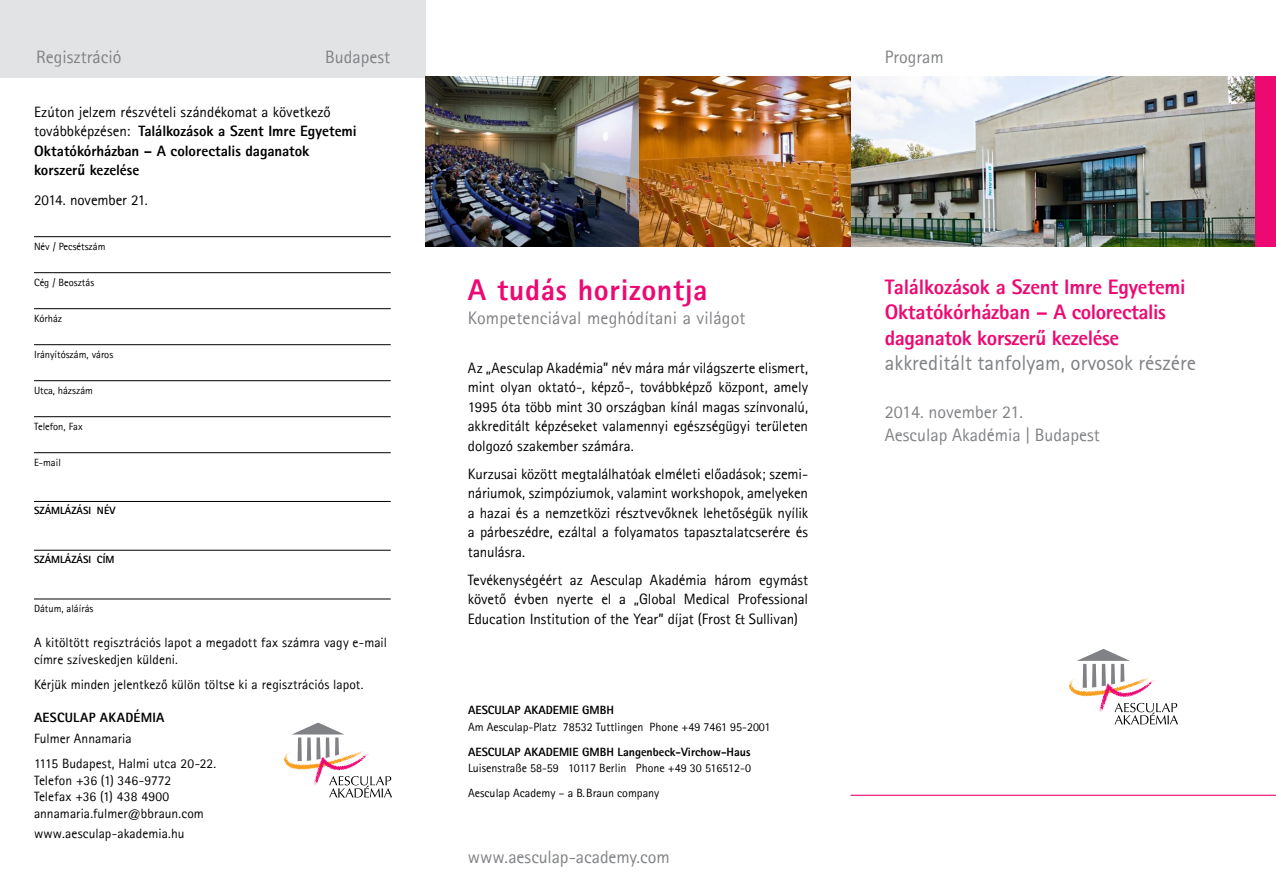
<style>
.page{position:relative;width:1276px;height:893px;background:#fff}
.page>*{position:absolute;margin:0;border:0;box-sizing:border-box;transform-origin:0 0}
.t1{font:30px "Rotis Sans Serif Extra Bold 75";letter-spacing:.02em;color:#ed0972}
.t2{font:21px/25.5px "Rotis Sans Serif Extra Bold 75";letter-spacing:-.01em;color:#ed0972}
.t3{font:21px "Rotis Sans Serif CE55 A";color:#808285}
.t4{font:18px/22.5px "Rotis Sans Serif";color:#808285}
.t5{font:15px/19.5px "Rotis Sans Serif";letter-spacing:-.005em;color:#000;text-align:justify}
.t6{font:15px/19.5px "Rotis Sans Serif Extra Bold 75";letter-spacing:-.005em;color:#000}
.t7{font:13.5px/16.5px "Rotis Sans Serif";letter-spacing:.005em;color:#000}
.t8{font:13.5px "Rotis Sans Serif Extra Bold 75";letter-spacing:.02em;color:#000}
.t9{font:12px/25px "Rotis Sans Serif";color:#000}
.t10{font:12px "Rotis Sans Serif Extra Bold 75";color:#000}
.t11{font:10.5px "Rotis Sans Serif";color:#000}
.t12{font:700 10.5px "Rotis Sans Serif";color:#000}
.s1{font-family:"Rotis Sans Serif"}
</style>
<div class="page">
<div style="left:0;top:0;width:425px;height:77px;background:#e2e3e4"></div>
<hr style="left:850px;top:795px;width:426px;height:1px;background:#ed0972">
<svg style="left:1069px;top:649px;width:109px;height:76px"></svg>
<div style="left:1254px;top:76px;width:22px;height:171px;background:#ed0972"></div>
<img style="left:425px;top:76px;width:829px;height:171px">
<img style="left:425px;top:76px;width:213px;height:170px">
<hr style="left:34px;top:236px;width:357px;height:1px;background:#000">
<hr style="left:34px;top:272px;width:357px;height:1px;background:#000">
<hr style="left:34px;top:308px;width:357px;height:1px;background:#000">
<hr style="left:34px;top:344px;width:357px;height:1px;background:#000">
<hr style="left:34px;top:380px;width:357px;height:1px;background:#000">
<hr style="left:34px;top:416px;width:357px;height:1px;background:#000">
<hr style="left:34px;top:452px;width:357px;height:1px;background:#000">
<hr style="left:34px;top:501px;width:357px;height:1px;background:#000">
<hr style="left:34px;top:550px;width:357px;height:1px;background:#000">
<hr style="left:34px;top:599px;width:357px;height:1px;background:#000">
<svg style="left:284px;top:723px;width:108px;height:75px"></svg>
<p class="t4" style="left:36px;top:46px;width:87px">Regisztráció</p>
<p class="t4" style="left:325px;top:46px;width:66px">Budapest</p>
<p class="t5" style="left:34px;top:102px;width:298px">Ezúton jelzem részvételi szándékomat a következõ</p>
<p class="t6" style="left:34px;top:121px;width:324px"><span class="s1">továbbképzésen:</span> Találkozások a Szent Imre Egyetemi<br>Oktatókórházban – A colorectalis daganatok korszerű kezelése</p>
<p class="t5" style="left:34px;top:190px;width:115px">2014. november 21.</p>
<p class="t11" style="left:34px;top:240px;width:73px">Név / Pecsétszám</p>
<p class="t11" style="left:34px;top:276px;width:62px">Cég / Beosztás</p>
<p class="t11" style="left:34px;top:312px;width:30px">Kórház</p>
<p class="t11" style="left:34px;top:348px;width:81px">Irányítószám, város</p>
<p class="t11" style="left:34px;top:384px;width:60px">Utca, házszám</p>
<p class="t11" style="left:34px;top:420px;width:50px">Telefon, Fax</p>
<p class="t11" style="left:34px;top:456px;width:28px">E-mail</p>
<p class="t12" style="left:34px;top:504px;width:83px">SZÁMLÁZÁSI NÉV</p>
<p class="t12" style="left:34px;top:553px;width:82px">SZÁMLÁZÁSI CÍM</p>
<p class="t11" style="left:34px;top:602px;width:61px">Dátum, aláírás</p>
<p class="t7" style="left:34px;top:634px;width:354px">A kitöltött regisztrációs lapot a megadott fax számra vagy e-mail címre szíveskedjen küldeni.</p>
<p class="t7" style="left:34px;top:676px;width:331px">Kérjük minden jelentkező külön töltse ki a regisztrációs lapot.</p>
<p class="t8" style="left:34px;top:709px;width:132px">AESCULAP AKADÉMIA</p>
<p class="t7" style="left:34px;top:726px;width:184px;line-height:25px">Fulmer Annamaria<br>1115 Budapest, Halmi utca 20-22.</p>
<p class="t7" style="left:34px;top:772px;width:171px">Telefon +36 (1) 346-9772<br>Telefax +36 (1) 438 4900 annamaria.fulmer@bbraun.com</p>
<p class="t7" style="left:34px;top:825px;width:152px">www.aesculap-akademia.hu</p>
<p class="t4" style="left:884px;top:46px;width:60px">Program</p>
<h1 class="t1" style="left:468px;top:271px;width:241px">A tudás horizontja</h1>
<p class="t4" style="left:468px;top:306px;width:279px">Kompetenciával meghódítani a világot</p>
<p class="t5" style="left:468px;top:358px;width:342px">Az „Aesculap Akadémia” név mára már világszerte elismert, mint olyan oktató-, képző-, továbbképző központ, amely 1995 óta több mint 30 országban kínál magas színvonalú, akkreditált képzéseket valamennyi egészségügyi területen dolgozó szakember számára.</p>
<p class="t5" style="left:468px;top:464px;width:342px">Kurzusai között megtalálhatóak elméleti előadások; szemi&shy;náriumok, szimpóziumok, valamint workshopok, amelyeken a hazai és a nemzetközi résztvevőknek lehetőségük nyílik a párbeszédre, ezáltal a folyamatos tapasztalatcserére és tanulásra.</p>
<p class="t5" style="left:468px;top:570px;width:342px">Tevékenységéért az Aesculap Akadémia három egymást követő évben nyerte el a „Global Medical Professional Education Institution of the Year” díjat (Frost &amp; Sullivan)</p>
<p class="t10" style="left:468px;top:702px;width:147px">AESCULAP AKADEMIE GMBH</p>
<p class="t9" style="left:468px;top:714px;width:304px">Am Aesculap-Platz 78532 Tuttlingen Phone +49 7461 95-2001</p>
<p class="t10" style="left:468px;top:744px;width:284px">AESCULAP AKADEMIE GMBH Langenbeck-Virchow-Haus</p>
<p class="t9" style="left:468px;top:755px;width:284px">Luisenstraße 58-59 10117 Berlin Phone +49 30 516512-0<br>Aesculap Academy – a B. Braun company</p>
<p class="t4" style="left:468px;top:845px;width:203px">www.aesculap-academy.com</p>
<h2 class="t2" style="left:884px;top:274px;width:302px">Találkozások a Szent Imre Egyetemi<br>Oktatókórházban – A colorectalis daganatok korszerű kezelése</h2>
<h2 class="t3" style="left:884px;top:351px;width:313px">akkreditált tanfolyam, orvosok részére</h2>
<p class="t4" style="left:884px;top:401px;width:216px">2014. november 21.<br>Aesculap Akadémia | Budapest</p>
</div>
